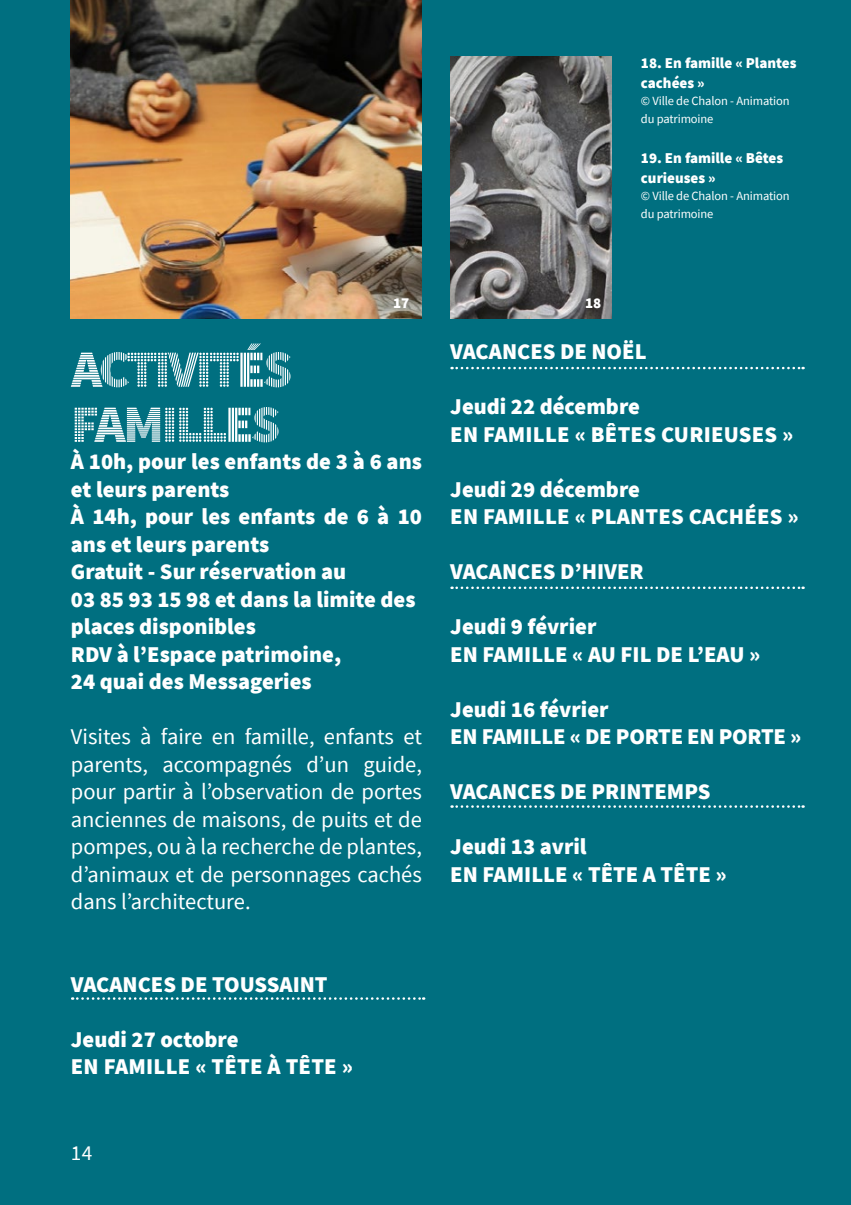
<style>
.page{position:relative;width:851px;height:1205px;background:#fff}
.page>*{position:absolute;margin:0;border:0;box-sizing:border-box;transform-origin:0 0}
.t1{font:900 52.5px/55px "Source Sans Pro DISPLAYV2";letter-spacing:-.05em;color:#fff}
.t2{font:900 22.5px/27.5px "Source Sans Pro";color:#fff}
.t3{font:22.5px/27.5px "Source Sans Pro";color:#fff;text-align:justify}
.t4{font:21.25px "Source Sans Pro";color:#fff}
.t5{font:900 15px/20px "Source Sans Pro";color:#fff}
.t6{font:12.5px/17.5px "Source Sans Pro";letter-spacing:-.01em;color:#fff}
</style>
<div class="page">
<div style="left:0;top:0;width:850px;height:1205px;background:#006f80"></div>
<svg style="left:451px;top:367px;width:352px;height:2px"></svg>
<svg style="left:451px;top:586px;width:352px;height:3px"></svg>
<svg style="left:451px;top:805px;width:352px;height:3px"></svg>
<svg style="left:72px;top:997px;width:352px;height:3px"></svg>
<img style="left:450px;top:57px;width:161px;height:261px">
<img style="left:71px;top:0;width:351px;height:318px">
<p class="t5" style="left:393px;top:292px;width:18px">17</p>
<p class="t5" style="left:585px;top:292px;width:18px">18</p>
<p class="t5" style="left:640px;top:53px;width:157px">18. En famille « Plantes cachées »</p>
<p class="t6" style="left:640px;top:92px;width:150px">© Ville de Chalon - Animation du patrimoine</p>
<p class="t5" style="left:640px;top:148px;width:144px">19. En famille « Bêtes curieuses »</p>
<p class="t6" style="left:640px;top:187px;width:150px">© Ville de Chalon - Animation du patrimoine</p>
<h1 class="t1" style="left:71px;top:343px;width:223px">ACTIVITÉS<br>FAMILLES</h1>
<p class="t2" style="left:71px;top:448px;width:352px">À 10h, pour les enfants de 3 à 6 ans et leurs parents<br>À 14h, pour les enfants de 6 à 10 ans et leurs parents<br>Gratuit - Sur réservation au<br>03 85 93 15 98 et dans la limite des places disponibles<br>RDV à l’Espace patrimoine,<br>24 quai des Messageries</p>
<p class="t3" style="left:71px;top:723px;width:352px">Visites à faire en famille, enfants et parents, accompagnés d’un guide, pour partir à l’observation de portes anciennes de maisons, de puits et de pompes, ou à la recherche de plantes, d’animaux et de personnages cachés dans l’architecture.</p>
<p class="t2" style="left:71px;top:970px;width:258px">VACANCES DE TOUSSAINT</p>
<p class="t2" style="left:71px;top:1025px;width:283px">Jeudi 27 octobre<br>EN FAMILLE « TÊTE À TÊTE »</p>
<p class="t2" style="left:450px;top:337px;width:198px">VACANCES DE NOËL</p>
<p class="t2" style="left:450px;top:392px;width:344px">Jeudi 22 décembre<br>EN FAMILLE « BÊTES CURIEUSES »</p>
<p class="t2" style="left:450px;top:475px;width:350px">Jeudi 29 décembre<br>EN FAMILLE « PLANTES CACHÉES »</p>
<p class="t2" style="left:450px;top:557px;width:195px">VACANCES D’HIVER</p>
<p class="t2" style="left:450px;top:612px;width:311px">Jeudi 9 février<br>EN FAMILLE « AU FIL DE L’EAU »</p>
<p class="t2" style="left:450px;top:695px;width:352px">Jeudi 16 février<br>EN FAMILLE « DE PORTE EN PORTE »</p>
<p class="t2" style="left:450px;top:777px;width:262px">VACANCES DE PRINTEMPS</p>
<p class="t2" style="left:450px;top:832px;width:278px">Jeudi 13 avril<br>EN FAMILLE « TÊTE A TÊTE »</p>
<p class="t4" style="left:71px;top:1139px;width:23px">14</p>
</div>
